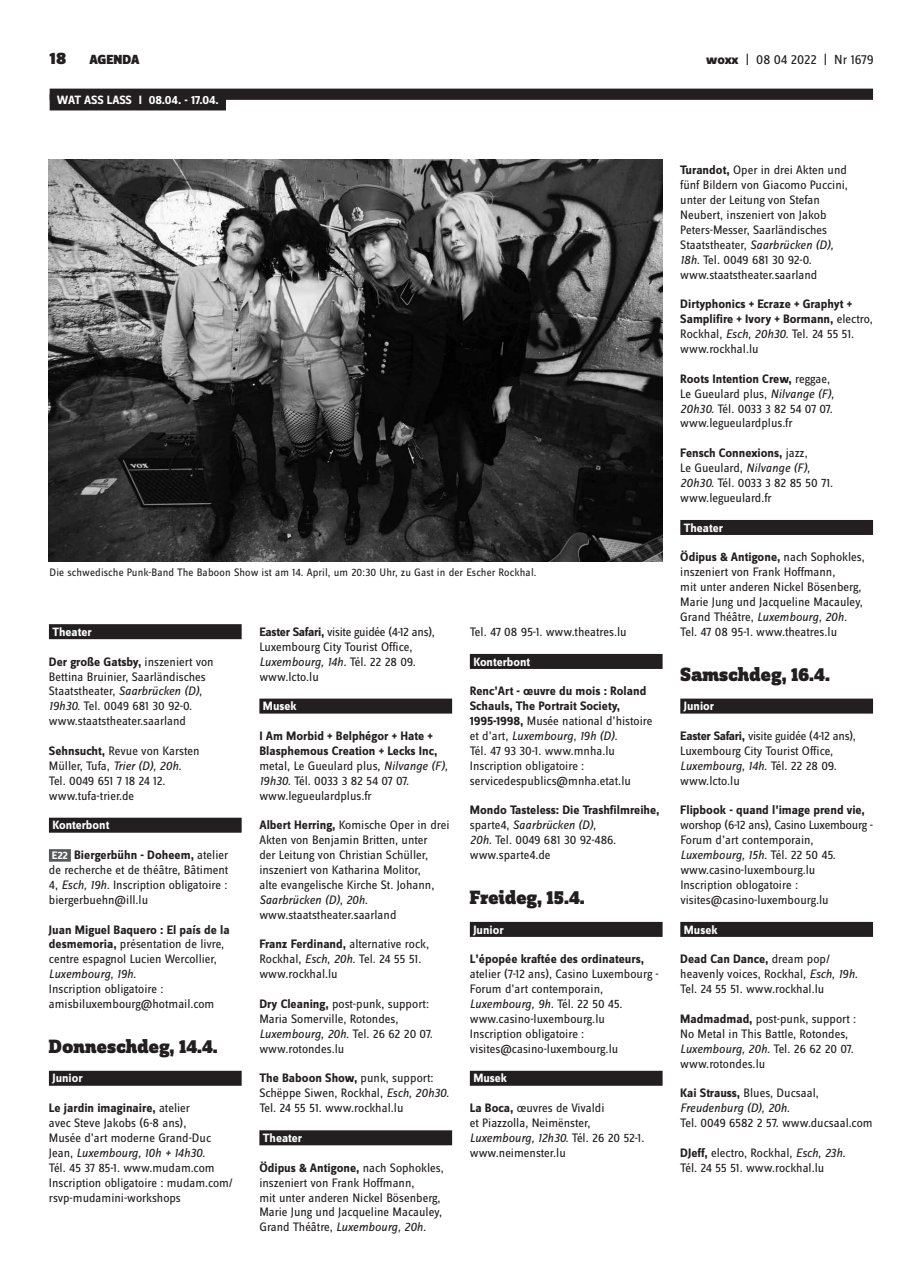
<style>
.page{position:relative;width:922px;height:1276px;background:#fff}
.page>*{position:absolute;margin:0;border:0;box-sizing:border-box;transform-origin:0 0}
.t1{font:900 20px "Zine Slab Dis";letter-spacing:-.01em;color:#231f20}
.t2{font:900 17.5px "Zine Sans Dis";color:#231f20}
.t3{font:13.75px "Zine Sans Dis";letter-spacing:-.01em;color:#231f20}
.t4{font:900 13.75px "Zine Sans Dis";color:#231f20}
.t5{font:12.75px/14.9px "Zine Sans Dis";color:#231f20}
.t6{font:700 12.75px/14.9px "Zine Sans Dis";color:#231f20}
.t7{font:italic 12.75px/14.9px "Zine Sans Dis";color:#231f20}
.t8{font:700 12.5px "Zine Sans Dis";color:#fff}
.t9{font:11.25px "Zine Sans Dis";letter-spacing:.01em;color:#231f20}
.s1{font-weight:800}
.s2{font-weight:700}
.s3{font-style:italic}
.s4{font-weight:700;font-size:11.25px;color:#fff}
.s5{font-weight:400}
.s6{font-weight:400;font-style:italic}
.s7{font-weight:700;font-style:normal}
.s8{font-style:normal}
</style>
<div class="page">
<div style="left:49px;top:624px;width:192px;height:15px;background:#231f20"></div>
<div style="left:49px;top:817px;width:192px;height:15px;background:#231f20"></div>
<div style="left:49px;top:849px;width:22px;height:12px;background:#57585a"></div>
<div style="left:49px;top:1070px;width:192px;height:15px;background:#231f20"></div>
<div style="left:259px;top:698px;width:193px;height:15px;background:#231f20"></div>
<div style="left:259px;top:1130px;width:193px;height:15px;background:#231f20"></div>
<div style="left:50px;top:89px;width:822px;height:11px;background:#231f20"></div>
<div style="left:50px;top:94px;width:176px;height:16px;background:#231f20"></div>
<div style="left:469px;top:654px;width:193px;height:15px;background:#231f20"></div>
<div style="left:469px;top:922px;width:193px;height:15px;background:#231f20"></div>
<div style="left:469px;top:1070px;width:193px;height:15px;background:#231f20"></div>
<div style="left:680px;top:520px;width:192px;height:15px;background:#231f20"></div>
<div style="left:680px;top:698px;width:192px;height:15px;background:#231f20"></div>
<div style="left:680px;top:922px;width:192px;height:15px;background:#231f20"></div>
<img style="left:48px;top:159px;width:614px;height:402px">
<h2 class="t2" style="left:50px;top:49px;width:18px">18</h2>
<p class="t4" style="left:89px;top:52px;width:52px">AGENDA</p>
<p class="t3" style="left:706px;top:53px;width:169px"><span class="s1">woxx</span> | 08 04 2022 | Nr 1679</p>
<p class="t8" style="left:57px;top:93px;width:164px">WAT ASS LASS I 08.04. - 17.04.</p>
<p class="t9" style="left:50px;top:567px;width:488px">Die schwedische Punk-Band The Baboon Show ist am 14. April, um 20:30 Uhr, zu Gast in der Escher Rockhal.</p>
<p class="t8" style="left:52px;top:625px;width:41px">Theater</p>
<p class="t5" style="left:49px;top:654px;width:166px"><span class="s2">Der große Gatsby,</span> inszeniert von<br>Bettina Bruinier, Saarländisches<br>Staatstheater, <span class="s3">Saarbrücken (D),<br>19h30.</span> Tel. 0049 681 30 92-0. www.staatstheater.saarland</p>
<p class="t5" style="left:49px;top:744px;width:152px"><span class="s2">Sehnsucht,</span> Revue von Karsten<br>Mü ller, Tufa, <span class="s3">Trier (D), 20h.<br></span>Tel. 0049 651 7 18 24 12. www.tufa-trier.de</p>
<p class="t8" style="left:52px;top:819px;width:58px">Konterbont</p>
<p class="t5" style="left:49px;top:848px;width:181px;text-align:justify"><span class="s4">E22</span> <span class="s2">Biergerbühn - Doheem,</span> atelier de recherche et de théâtre, Bâtiment 4, <span class="s3">Esch, 19h.</span> Inscription obligatoire : biergerbuehn@ill.lu</p>
<p class="t5" style="left:49px;top:922px;width:182px"><span class="s2">Juan Miguel Baquero : El país de la desmemoria,</span> présentation de livre, centre espagnol Lucien Wercollier,</p>
<p class="t7" style="left:49px;top:966px;width:89px">Luxembourg, 19h.</p>
<p class="t5" style="left:49px;top:982px;width:167px">Inscription obligatoire : amisbiluxembourg@hotmail.com</p>
<h1 class="t1" style="left:49px;top:1035px;width:170px">Donneschdeg, 14.4.</h1>
<p class="t8" style="left:52px;top:1072px;width:32px">Junior</p>
<p class="t5" style="left:49px;top:1101px;width:185px"><span class="s2">Le jardin imaginaire,</span> atelier<br>avec Steve Jakobs (6-8 ans),<br>Musée d’art moderne Grand-Duc<br>Jean, <span class="s3">Luxembourg, 10h + 14h30.<br></span>Tél. 45 37 85-1. www.mudam.com<br>Inscription obligatoire : mudam.com/ rsvp-mudamini-workshops</p>
<p class="t5" style="left:259px;top:625px;width:177px"><span class="s2">Easter Safari,</span> visite guidée (4-12 ans),<br>Luxembourg City Tourist Office,<br><span class="s3">Luxembourg, 14h.</span> Tél. 22 28 09. www.lcto.lu</p>
<p class="t8" style="left:263px;top:700px;width:35px">Musek</p>
<p class="t5" style="left:259px;top:729px;width:190px"><span class="s2">I Am Morbid + Belphégor + Hate +<br>Blasphemous Creation + Lecks Inc, </span>metal, Le Gueulard plus, <span class="s3">Nilvange (F),<br>19h30.</span> Tél. 0033 3 82 54 07 07. www.legueulardplus.fr</p>
<p class="t5" style="left:259px;top:818px;width:192px"><span class="s2">Albert Herring,</span> Komische Oper in drei Akten von Benjamin Britten, unter<br>der Leitung von Christian Schü ller, inszeniert von Katharina Molitor,<br>alte evangelische Kirche St. Johann,</p>
<p class="t7" style="left:259px;top:892px;width:110px">Saarbrücken (D), 20h.</p>
<p class="t5" style="left:259px;top:907px;width:138px">www.staatstheater.saarland</p>
<p class="t5" style="left:259px;top:937px;width:171px"><span class="s2">Franz Ferdinand,</span> alternative rock,<br>Rockhal, <span class="s3">Esch, 20h.</span> Tel. 24 55 51. www.rockhal.lu</p>
<p class="t5" style="left:259px;top:997px;width:175px"><span class="s2">Dry Cleaning,</span> post-punk, support:<br>Maria Somerville, Rotondes,<br><span class="s3">Luxembourg, 20h.</span> Tel. 26 62 20 07. www.rotondes.lu</p>
<p class="t5" style="left:259px;top:1071px;width:191px"><span class="s2">The Baboon Show,</span> punk, support:<br>Schëppe Siwen, Rockhal, <span class="s3">Esch, 20h30.<br></span>Tel. 24 55 51. www.rockhal.lu</p>
<p class="t8" style="left:263px;top:1131px;width:41px">Theater</p>
<p class="t5" style="left:259px;top:1160px;width:186px"><span class="s2">Ödipus &amp; Antigone,</span> nach Sophokles, inszeniert von Frank Hoffmann,<br>mit unter anderen Nickel Bösenberg, Marie Jung und Jacqueline Macauley, Grand Théâtre, <span class="s3">Luxembourg, 20h.</span></p>
<p class="t5" style="left:469px;top:625px;width:158px">Tel. 47 08 95-1. www.theatres.lu</p>
<p class="t8" style="left:473px;top:655px;width:58px">Konterbont</p>
<p class="t5" style="left:469px;top:684px;width:184px"><span class="s2">Renc’Art - œuvre du mois : Roland<br>Schauls, The Portrait Society,<br>1995-1998,</span> Musée national d’histoire et d’art, <span class="s3">Luxembourg, 19h (D).<br></span>Tél. 47 93 30-1. www.mnha.lu<br>Inscription obligatoire : servicedespublics@mnha.etat.lu</p>
<p class="t5" style="left:469px;top:803px;width:191px"><span class="s2">Mondo Tasteless: Die Trashfilmreihe, </span>sparte4, <span class="s3">Saarbrücken (D),<br>20h.</span> Tel. 0049 681 30 92-486. www.sparte4.de</p>
<h1 class="t1" style="left:469px;top:886px;width:116px">Freideg, 15.4.</h1>
<p class="t8" style="left:473px;top:923px;width:32px">Junior</p>
<p class="t6" style="left:469px;top:952px;width:176px">L’épopée kraftée des ordinateurs,</p>
<p class="t5" style="left:469px;top:967px;width:190px">atelier (7-12 ans), Casino Luxembourg -<br>Forum d’art contemporain,<br><span class="s3">Luxembourg, 9h.</span> Tél. 22 50 45. www.casino-luxembourg.lu<br>Inscription obligatoire : visites@casino-luxembourg.lu</p>
<p class="t8" style="left:473px;top:1072px;width:35px">Musek</p>
<p class="t5" style="left:469px;top:1101px;width:176px"><span class="s2">La Boca,</span> œuvres de Vivaldi<br>et Piazzolla, Neimënster,<br><span class="s3">Luxembourg, 12h30.</span> Tél. 26 20 52-1. www.neimenster.lu</p>
<p class="t5" style="left:680px;top:163px;width:169px"><span class="s2">Turandot,</span> Oper in drei Akten und fünf Bildern von Giacomo Puccini, unter der Leitung von Stefan<br>Neubert, inszeniert von Jakob<br>Peters-Messer, Saarländisches<br>Staatstheater, <span class="s3">Saarbrücken (D),<br>18h.</span> Tel. 0049 681 30 92-0. www.staatstheater.saarland</p>
<p class="t6" style="left:680px;top:297px;width:194px">Dirtyphonics + Ecraze + Graphyt +<br>Samplifire + Ivory + Bormann, <span class="s5">electro,<br>Rockhal,</span> <span class="s6">Esch, 20h30.</span> <span class="s5">Tel. 24 55 51. www.rockhal.lu</span></p>
<p class="t5" style="left:680px;top:372px;width:155px"><span class="s2">Roots Intention Crew,</span> reggae,<br>Le Gueulard plus, <span class="s3">Nilvange (F),<br>20h30.</span> Tél. 0033 3 82 54 07 07. www.legueulardplus.fr</p>
<p class="t5" style="left:680px;top:446px;width:154px"><span class="s2">Fensch Connexions,</span> jazz,<br>Le Gueulard, <span class="s3">Nilvange (F),<br>20h30.</span> Tél. 0033 3 82 85 50 71. www.legueulard.fr</p>
<p class="t8" style="left:683px;top:521px;width:41px">Theater</p>
<p class="t5" style="left:680px;top:550px;width:186px"><span class="s2">Ödipus &amp; Antigone,</span> nach Sophokles, inszeniert von Frank Hoffmann,<br>mit unter anderen Nickel Bösenberg, Marie Jung und Jacqueline Macauley, Grand Théâtre, <span class="s3">Luxembourg, 20h.<br></span>Tel. 47 08 95-1. www.theatres.lu</p>
<h1 class="t1" style="left:680px;top:663px;width:151px">Samschdeg, 16.4.</h1>
<p class="t8" style="left:683px;top:700px;width:32px">Junior</p>
<p class="t5" style="left:680px;top:729px;width:177px"><span class="s2">Easter Safari,</span> visite guidée (4-12 ans),<br>Luxembourg City Tourist Office,<br><span class="s3">Luxembourg, 14h.</span> Tél. 22 28 09. www.lcto.lu</p>
<p class="t6" style="left:680px;top:803px;width:186px">Flipbook - quand l’image prend vie,</p>
<p class="t5" style="left:680px;top:818px;width:194px">worshop (6-12 ans), Casino Luxembourg -<br>Forum d’art contemporain,<br><span class="s3">Luxembourg, 15h.</span> Tél. 22 50 45. www.casino-luxembourg.lu<br>Inscription oblogatoire : visites@casino-luxembourg.lu</p>
<p class="t8" style="left:683px;top:923px;width:35px">Musek</p>
<p class="t5" style="left:680px;top:952px;width:179px"><span class="s2">Dead Can Dance,</span> dream pop/ heavenly voices, Rockhal, <span class="s3">Esch, 19h.<br></span>Tel. 24 55 51. www.rockhal.lu</p>
<p class="t5" style="left:680px;top:1012px;width:177px"><span class="s2">Madmadmad,</span> post-punk, support :<br>No Metal in This Battle, Rotondes,<br><span class="s3">Luxembourg, 20h.</span> Tel. 26 62 20 07. www.rotondes.lu</p>
<p class="t7" style="left:680px;top:1085px;width:140px"><span class="s7">Kai Strauss,</span> <span class="s8">Blues, Ducsaal,<br></span>Freudenburg (D), 20h.</p>
<p class="t5" style="left:680px;top:1116px;width:194px">Tel. 0049 6582 2 57. www.ducsaal.com</p>
<p class="t5" style="left:680px;top:1145px;width:167px"><span class="s2">DJeff,</span> electro, Rockhal, <span class="s3">Esch, 23h.<br></span>Tél. 24 55 51. www.rockhal.lu</p>
</div>
